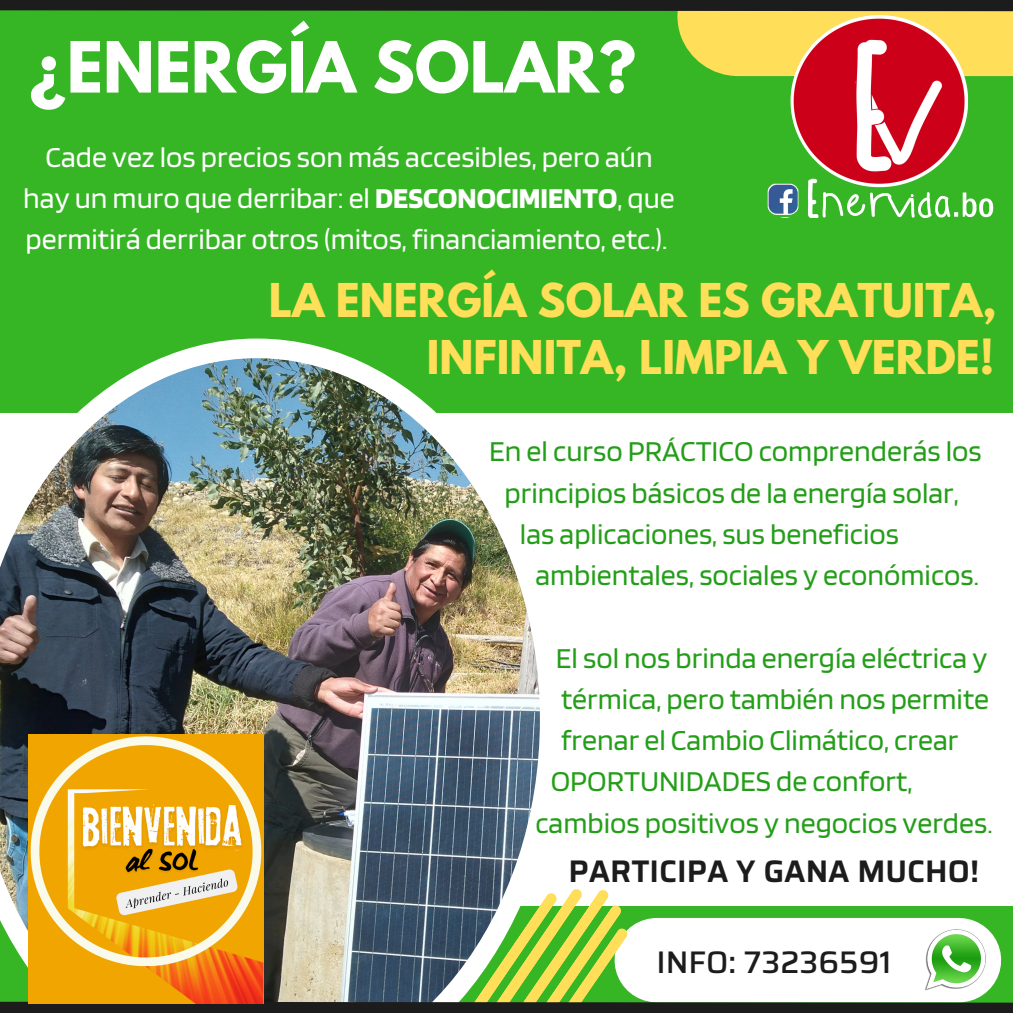
<style>
.page{position:relative;width:1013px;height:1013px;background:#fff}
.page>*{position:absolute;margin:0;border:0;box-sizing:border-box;transform-origin:0 0}
.t1{font:700 62.5px "League Spartan";color:#fff}
.t2{font:700 41.25px/57.2px "League Spartan";color:#ffde59;text-align:right}
.t3{font:600 31.25px "Saira";color:#1c1c1d}
.t4{font:500 31.25px "Saira";color:#1c1c1d}
.t5{font:30px "Blinker";color:#249e19}
.t6{font:30px/41.2px "Blinker";color:#fff;text-align:center}
.s1{font-weight:700}
</style>
<div class="page">
<div style="left:0;top:0;width:1012px;height:1012px;background:#36b624"></div>
<div style="left:677px;top:0;width:335px;height:76px;background:#ffde59"></div>
<div style="left:0;top:413px;width:1012px;height:492px;background:#fff"></div>
<img style="left:754px;top:17px;width:241px;height:200px">
<img style="left:0;top:338px;width:540px;height:549px">
<svg style="left:0;top:0;width:1012px;height:17px"></svg>
<svg style="left:0;top:887px;width:1012px;height:125px"></svg>
<img style="left:29px;top:734px;width:234px;height:269px">
<p class="t1" style="left:29px;top:36px;width:608px">¿ENERGÍA SOLAR?</p>
<p class="t6" style="left:23px;top:135px;width:653px">Cade vez los precios son más accesibles, pero aún hay un muro que derribar: el <span class="s1">DESCONOCIMIENTO</span>, que permitirá derribar otros (mitos, financiamiento, etc.).</p>
<p class="t2" style="left:269px;top:277px;width:729px">LA ENERGÍA SOLAR ES GRATUITA,<br>INFINITA, LIMPIA Y VERDE!</p>
<p class="t5" style="left:489px;top:432px;width:494px">En el curso PRÁCTICO comprenderás los</p>
<p class="t5" style="left:504px;top:473px;width:456px">principios básicos de la energía solar,</p>
<p class="t5" style="left:520px;top:515px;width:380px">las aplicaciones, sus beneficios</p>
<p class="t5" style="left:535px;top:556px;width:445px">ambientales, sociales y económicos.</p>
<p class="t5" style="left:556px;top:638px;width:433px">El sol nos brinda energía eléctrica y</p>
<p class="t5" style="left:561px;top:680px;width:429px">térmica, pero también nos permite</p>
<p class="t5" style="left:561px;top:721px;width:399px">frenar el Cambio Climático, crear</p>
<p class="t5" style="left:551px;top:762px;width:363px">OPORTUNIDADES de confort,</p>
<p class="t5" style="left:535px;top:803px;width:459px">cambios positivos y negocios verdes.</p>
<p class="t3" style="left:568px;top:846px;width:412px">PARTICIPA Y GANA MUCHO!</p>
<h3 class="t4" style="left:656px;top:937px;width:236px">INFO: 73236591</h3>
</div>
